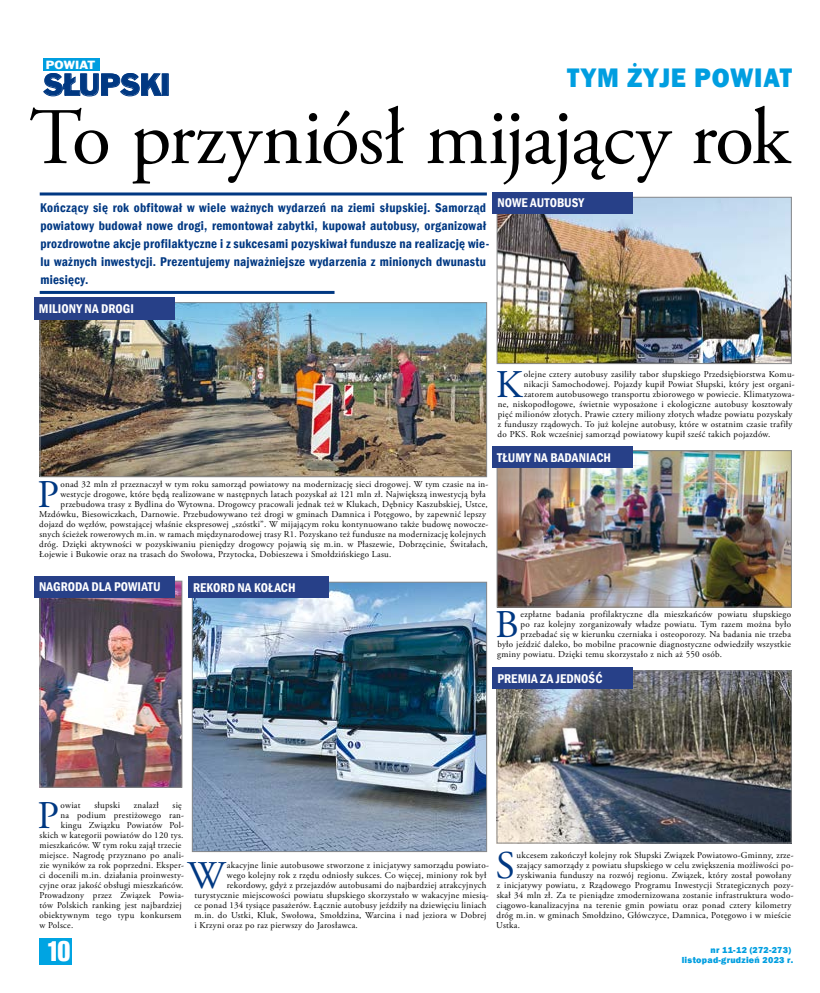
<style>
.page{position:relative;width:820px;height:993px;background:#fff}
.page>*{position:absolute;margin:0;border:0;box-sizing:border-box;transform-origin:0 0}
.t1{font:80px "Adobe Garamond Pro";letter-spacing:-.02em;color:#000}
.t2{font:39.2px "Adobe Garamond Pro";color:#003882}
.t3{font:28.1px "Frank Goth EU";letter-spacing:-.01em;color:#003882}
.t4{font:800 27.6px "Franklin Gothic";letter-spacing:.03em;color:#009ee0;scale:.94 1}
.t5{font:27.5px "Swis 911 Cm EU";color:#fff}
.t6{font:600 condensed 13px/18px "Franklin Gothic";letter-spacing:.02em;color:#003882}
.t7{font:600 condensed 13px "Franklin Gothic";color:#fff}
.t8{font:10.8px "Frank Goth EU";letter-spacing:.02em;color:#fff;scale:1.09 1}
.t9{font:9px "Adobe Garamond Pro";letter-spacing:.03em;color:#000}
.t10{font:800 9px "Franklin Gothic";letter-spacing:.03em;color:#009ee0}
</style>
<div class="page">
<div style="left:40px;top:937px;width:32px;height:27px;background:#00a4e2"></div>
<div style="left:43px;top:59px;width:56px;height:12px;background:#009ee0"></div>
<svg style="left:43px;top:73px;width:119px;height:23px"></svg>
<img style="left:498px;top:199px;width:291px;height:163px">
<div style="left:496px;top:197px;width:295px;height:167px;border:1px solid #87888a"></div>
<img style="left:498px;top:672px;width:291px;height:169px">
<div style="left:496px;top:670px;width:295px;height:173px;border:1px solid #87888a"></div>
<img style="left:42px;top:582px;width:138px;height:203px">
<div style="left:40px;top:580px;width:142px;height:207px;border:1px solid #87888a"></div>
<hr style="left:40px;top:192px;width:446px;height:3px;background:#003882">
<hr style="left:40px;top:291px;width:294px;height:3px;background:#003882">
<div style="left:34px;top:576px;width:141px;height:21px;background:#274088"></div>
<div style="left:492px;top:192px;width:141px;height:21px;background:#274088"></div>
<div style="left:492px;top:667px;width:141px;height:21px;background:#274088"></div>
<img style="left:194px;top:583px;width:290px;height:266px">
<div style="left:192px;top:581px;width:294px;height:270px;border:1px solid #87888a"></div>
<div style="left:188px;top:576px;width:141px;height:22px;background:#274088"></div>
<img style="left:498px;top:452px;width:291px;height:153px">
<div style="left:496px;top:450px;width:295px;height:157px;border:1px solid #87888a"></div>
<div style="left:492px;top:446px;width:141px;height:22px;background:#274088"></div>
<img style="left:42px;top:304px;width:442px;height:171px">
<div style="left:40px;top:302px;width:446px;height:175px;border:1px solid #87888a"></div>
<div style="left:34px;top:297px;width:141px;height:23px;background:#274088"></div>
<p class="t8" style="left:46px;top:59px;width:47px">POWIAT</p>
<h3 class="t3" style="left:43px;top:68px;width:129px">SŁUPSKI</h3>
<h3 class="t4" style="left:566px;top:60px;width:241px">TYM ŻYJE POWIAT</h3>
<h1 class="t1" style="left:29px;top:89px;width:761px">To przyniósł mijający rok</h1>
<p class="t6" style="left:40px;top:198px;width:450px">Kończący się rok obfitował w wiele ważnych wydarzeń na ziemi słupskiej. Samorząd powiatowy budował nowe drogi, remontował zabytki, kupował autobusy, organizował prozdrowotne akcje profilaktyczne i z sukcesami pozyskiwał fundusze na realizację wie&shy;lu ważnych inwestycji. Prezentujemy najważniejsze wydarzenia z minionych dwunastu miesięcy.</p>
<h3 class="t7" style="left:497px;top:194px;width:88px">NOWE AUTOBUSY</h3>
<h3 class="t7" style="left:39px;top:300px;width:96px">MILIONY NA DROGI</h3>
<h2 class="t2" style="left:37px;top:471px;width:23px">P</h2>
<p class="t9" style="left:60px;top:479px;width:429px">onad 32 mln zł przeznaczył w tym roku samorząd powiatowy na modernizację sieci drogowej. W tym czasie na in-</p>
<p class="t9" style="left:60px;top:489px;width:427px">westycje drogowe, które będą realizowane w następnych latach pozyskał aż 121 mln zł. Największą inwestycją była</p>
<p class="t9" style="left:60px;top:499px;width:428px">przebudowa trasy z Bydlina do Wytowna. Drogowcy pracowali jednak też w Klukach, Dębnicy Kaszubskiej, Ustce,</p>
<p class="t9" style="left:39px;top:509px;width:448px">Mzdówku, Biesowiczkach, Darnowie. Przebudowywano też drogi w gminach Damnica i Potęgowo, by zapewnić lepszy</p>
<p class="t9" style="left:39px;top:519px;width:450px">dojazd do węzłów, powstającej właśnie ekspresowej „szóstki”. W mijającym roku kontynuowano także budowę nowocze-</p>
<p class="t9" style="left:39px;top:529px;width:448px">snych ścieżek rowerowych m.in. w ramach międzynarodowej trasy R1. Pozyskano też fundusze na modernizację kolejnych</p>
<p class="t9" style="left:39px;top:539px;width:450px">dróg. Dzięki aktywności w pozyskiwaniu pieniędzy drogowcy pojawią się m.in. w Płaszewie, Dobrzęcinie, Świtałach,</p>
<p class="t9" style="left:39px;top:549px;width:353px">Łojewie i Bukowie oraz na trasach do Swołowa, Przytocka, Dobieszewa i Smołdzińskiego Lasu.</p>
<h2 class="t2" style="left:495px;top:361px;width:28px">K</h2>
<p class="t9" style="left:523px;top:369px;width:272px">olejne cztery autobusy zasiliły tabor słupskiego Przedsiębiorstwa Komu-</p>
<p class="t9" style="left:523px;top:379px;width:272px">nikacji Samochodowej. Pojazdy kupił Powiat Słupski, który jest organi-</p>
<p class="t9" style="left:524px;top:389px;width:272px">zatorem autobusowego transportu zbiorowego w powiecie. Klimatyzowa-</p>
<p class="t9" style="left:497px;top:399px;width:296px">ne, niskopodłogowe, świetnie wyposażone i ekologiczne autobusy kosztowały</p>
<p class="t9" style="left:497px;top:409px;width:296px">pięć milionów złotych. Prawie cztery miliony złotych władze powiatu pozyskały</p>
<p class="t9" style="left:497px;top:419px;width:296px">z funduszy rządowych. To już kolejne autobusy, które w ostatnim czasie trafiły</p>
<p class="t9" style="left:497px;top:429px;width:274px">do PKS. Rok wcześniej samorząd powiatowy kupił sześć takich pojazdów.</p>
<h3 class="t7" style="left:497px;top:448px;width:115px">TŁUMY NA BADANIACH</h3>
<h3 class="t7" style="left:39px;top:578px;width:123px">NAGRODA DLA POWIATU</h3>
<h3 class="t7" style="left:193px;top:578px;width:104px">REKORD NA KOŁACH</h3>
<h2 class="t2" style="left:495px;top:601px;width:25px">B</h2>
<p class="t9" style="left:520px;top:609px;width:272px">ezpłatne badania profilaktyczne dla mieszkańców powiatu słupskiego</p>
<p class="t9" style="left:520px;top:619px;width:272px">po raz kolejny zorganizowały władze powiatu. Tym razem można było</p>
<p class="t9" style="left:520px;top:629px;width:272px">przebadać się w kierunku czerniaka i osteoporozy. Na badania nie trzeba</p>
<p class="t9" style="left:497px;top:639px;width:295px">było jeździć daleko, bo mobilne pracownie diagnostyczne odwiedziły wszystkie</p>
<p class="t9" style="left:497px;top:649px;width:226px">gminy powiatu. Dzięki temu skorzystało z nich aż 550 osób.</p>
<h3 class="t7" style="left:497px;top:669px;width:106px">PREMIA ZA JEDNOŚĆ</h3>
<h2 class="t2" style="left:38px;top:791px;width:23px">P</h2>
<p class="t9" style="left:61px;top:799px;width:21px">owiat</p>
<p class="t9" style="left:94px;top:799px;width:27px">słupski</p>
<p class="t9" style="left:134px;top:799px;width:26px">znalazł</p>
<p class="t9" style="left:172px;top:799px;width:11px">się</p>
<p class="t9" style="left:61px;top:809px;width:125px">na podium prestiżowego ran-</p>
<p class="t9" style="left:61px;top:819px;width:125px">kingu Związku Powiatów Pol-</p>
<p class="t9" style="left:40px;top:829px;width:145px">skich w kategorii powiatów do 120 tys.</p>
<p class="t9" style="left:39px;top:839px;width:143px">mieszkańców. W tym roku zajął trzecie</p>
<p class="t9" style="left:39px;top:849px;width:146px">miejsce. Nagrodę przyznano po anali-</p>
<p class="t9" style="left:40px;top:859px;width:146px">zie wyników za rok poprzedni. Eksper-</p>
<p class="t9" style="left:39px;top:869px;width:146px">ci docenili m.in. działania proinwesty-</p>
<p class="t9" style="left:39px;top:879px;width:145px">cyjne oraz jakość obsługi mieszkańców.</p>
<p class="t9" style="left:39px;top:889px;width:146px">Prowadzony przez Związek Powia-</p>
<p class="t9" style="left:40px;top:899px;width:143px">tów Polskich ranking jest najbardziej</p>
<p class="t9" style="left:39px;top:909px;width:144px">obiektywnym tego typu konkursem</p>
<p class="t9" style="left:39px;top:919px;width:35px">w Polsce.</p>
<h2 class="t2" style="left:495px;top:841px;width:21px">S</h2>
<p class="t9" style="left:516px;top:849px;width:278px">ukcesem zakończył kolejny rok Słupski Związek Powiatowo-Gminny, zrze-</p>
<p class="t9" style="left:516px;top:859px;width:278px">szający samorządy z powiatu słupskiego w celu zwiększenia możliwości po-</p>
<p class="t9" style="left:516px;top:869px;width:276px">zyskiwania funduszy na rozwój regionu. Związek, który został powołany</p>
<p class="t9" style="left:496px;top:879px;width:298px">z inicjatywy powiatu, z Rządowego Programu Inwestycji Strategicznych pozy-</p>
<p class="t9" style="left:496px;top:889px;width:298px">skał 34 mln zł. Za te pieniądze zmodernizowana zostanie infrastruktura wodo-</p>
<p class="t9" style="left:496px;top:899px;width:296px">ciągowo-kanalizacyjna na terenie gmin powiatu oraz ponad cztery kilometry</p>
<p class="t9" style="left:496px;top:909px;width:296px">dróg m.in. w gminach Smołdzino, Główczyce, Damnica, Potęgowo i w mieście</p>
<p class="t9" style="left:496px;top:919px;width:25px">Ustka.</p>
<h2 class="t2" style="left:187px;top:851px;width:39px">W</h2>
<p class="t9" style="left:227px;top:859px;width:263px">akacyjne linie autobusowe stworzone z inicjatywy samorządu powiato-</p>
<p class="t9" style="left:227px;top:869px;width:261px">wego kolejny rok z rzędu odniosły sukces. Co więcej, miniony rok był</p>
<p class="t9" style="left:227px;top:879px;width:261px">rekordowy, gdyż z przejazdów autobusami do najbardziej atrakcyjnych</p>
<p class="t9" style="left:194px;top:889px;width:296px">turystycznie miejscowości powiatu słupskiego skorzystało w wakacyjne miesią-</p>
<p class="t9" style="left:194px;top:899px;width:293px">ce ponad 134 tysiące pasażerów. Łącznie autobusy jeździły na dziewięciu liniach</p>
<p class="t9" style="left:194px;top:909px;width:293px">m.in. do Ustki, Kluk, Swołowa, Smołdzina, Warcina i nad jeziora w Dobrej</p>
<p class="t9" style="left:194px;top:919px;width:165px">i Krzyni oraz po raz pierwszy do Jarosławca.</p>
<h3 class="t5" style="left:47px;top:934px;width:25px">10</h3>
<p class="t10" style="left:710px;top:944px;width:82px">nr 11-12 (272-273)</p>
<p class="t10" style="left:681px;top:954px;width:113px">listopad-grudzień 2023 r.</p>
</div>
